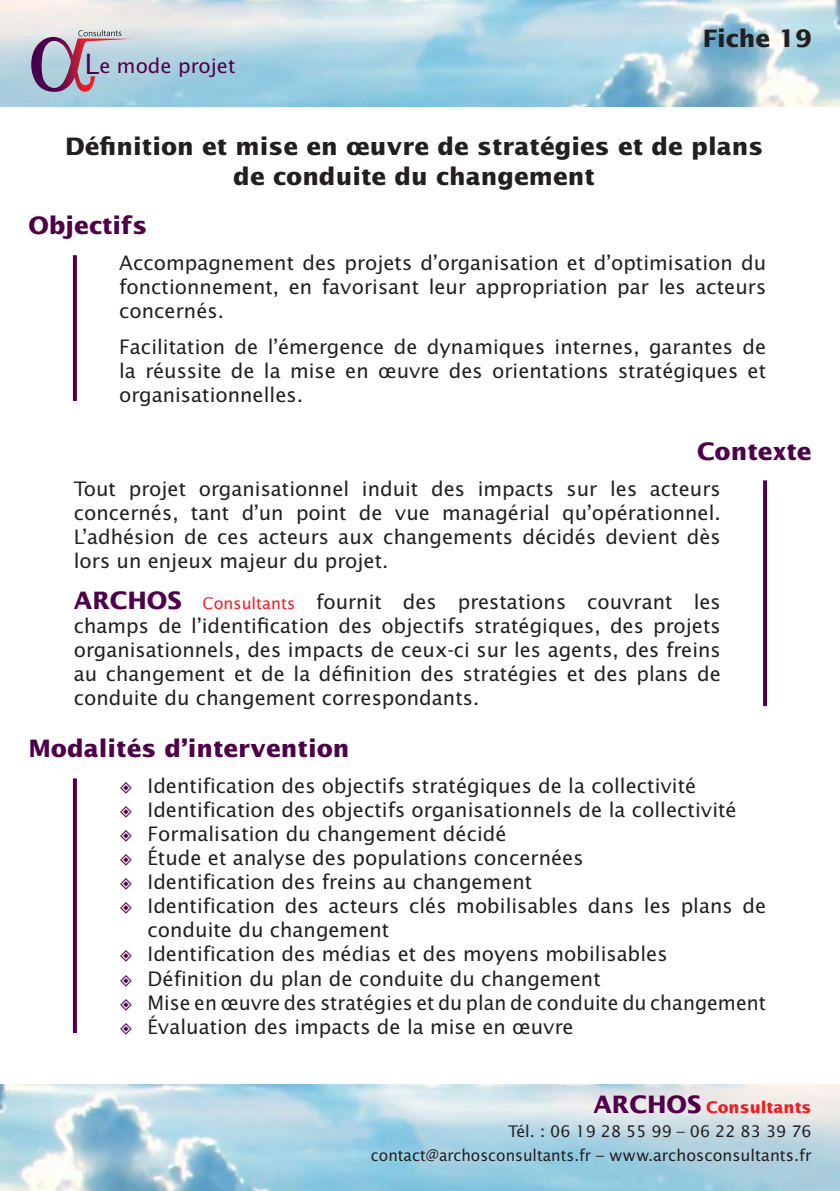
<style>
.page{position:relative;width:840px;height:1191px;background:#fff}
.page>*{position:absolute;margin:0;border:0;box-sizing:border-box;transform-origin:0 0}
.t1{font:700 24px/30px "Lucida Sans Std";color:#231f20;text-align:center}
.t2{font:700 24px "Lucida Sans Std";color:#4f004b}
.t3{font:20px/24px "Lucida Sans Std";color:#231f20;text-align:justify}
.t4{font:20px "Lucida Sans Std";color:#4f004b}
.t5{font:16px/24px "Lucida Sans Std";color:#231f20;text-align:right}
.s1{font-size:28px}
.s2{font-weight:700;font-size:24px;color:#4f004b}
.s3{font-size:16px;color:#ee1d23}
.s4{font-weight:700;color:#ee1d23}
</style>
<div class="page">
<img style="left:0;top:0;width:839px;height:106px">
<svg style="left:31px;top:30px;width:100px;height:62px;background:#aea8bb"></svg>
<img style="left:0;top:1084px;width:839px;height:107px">
<svg style="left:73px;top:255px;width:4px;height:146px"></svg>
<svg style="left:73px;top:778px;width:4px;height:255px"></svg>
<svg style="left:763px;top:480px;width:3px;height:226px"></svg>
<p class="t4" style="left:84px;top:54px;width:152px"><span class="s1">L</span>e mode projet</p>
<p class="t1" style="left:702px;top:24px;width:110px">Fiche 19</p>
<p class="t1" style="left:65px;top:131px;width:699px">Définition et mise en œuvre de stratégies et de plans de conduite du changement</p>
<p class="t2" style="left:28px;top:212px;width:120px">Objectifs</p>
<p class="t3" style="left:119px;top:251px;width:648px">Accompagnement des projets d’organisation et d’optimisation du fonctionnement, en favorisant leur appropriation par les acteurs concernés.</p>
<p class="t3" style="left:119px;top:335px;width:648px">Facilitation de l’émergence de dynamiques internes, garantes de la réussite de la mise en œuvre des orientations stratégiques et organisationnelles.</p>
<p class="t2" style="left:696px;top:437px;width:116px">Contexte</p>
<p class="t3" style="left:74px;top:477px;width:648px">Tout projet organisationnel induit des impacts sur les acteurs concernés, tant d’un point de vue managérial qu’opérationnel.<br>L’adhésion de ces acteurs aux changements décidés devient dès lors un enjeux majeur du projet.</p>
<p class="t3" style="left:74px;top:589px;width:648px"><span class="s2">ARCHOS</span> <span class="s3">Consultants</span> fournit des prestations couvrant les champs de l’identification des objectifs stratégiques, des projets organisationnels, des impacts de ceux-ci sur les agents, des freins au changement et de la définition des stratégies et des plans de conduite du changement correspondants.</p>
<p class="t2" style="left:28px;top:735px;width:322px">Modalités d’intervention</p>
<p class="t3" style="left:147px;top:774px;width:619px;text-align:left">Identification des objectifs stratégiques de la collectivité Identification des objectifs organisationnels de la collectivité Formalisation du changement décidé<br>Étude et analyse des populations concernées<br>Identification des freins au changement<br>Identification des acteurs clés mobilisables dans les plans de conduite du changement<br>Identification des médias et des moyens mobilisables Définition du plan de conduite du changement<br>Mise en œuvre des stratégies et du plan de conduite du changement Évaluation des impacts de la mise en œuvre</p>
<p class="t5" style="left:371px;top:1095px;width:442px"><span class="s2">ARCHOS</span> <span class="s4">Consultants<br></span>Tél. : 06 19 28 55 99 – 06 22 83 39 76 contact@archosconsultants.fr – www.archosconsultants.fr</p>
</div>
